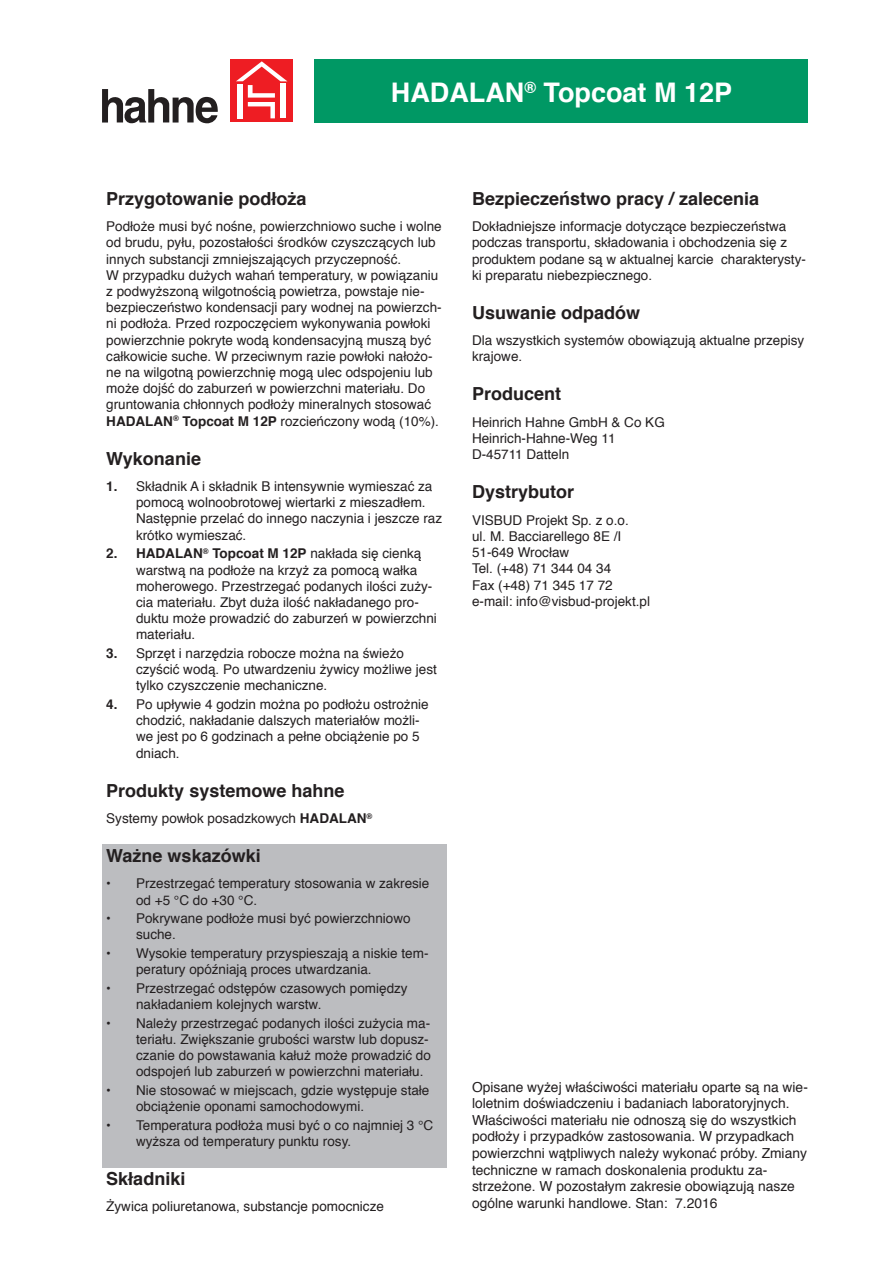
<style>
.page{position:relative;width:893px;height:1263px;background:#fff}
.page>*{position:absolute;margin:0;border:0;box-sizing:border-box;transform-origin:0 0}
.t1{font:700 27px "Helvetica";color:#fff}
.t2{font:700 18px "Helvetica";color:#231f20}
.t3{font:13.8px/16.5px "Helvetica";color:#231f20}
.t4{font:13.5px/16.2px "Helvetica";color:#231f20}
.t5{font:700 13.5px "Helvetica";color:#231f20}
.s1{font-weight:700}
</style>
<div class="page">
<div style="left:230px;top:60px;width:63px;height:62px;background:#ee1d23"></div>
<svg style="left:236px;top:61px;width:51px;height:57px"></svg>
<div style="left:238px;top:84px;width:5px;height:34px;background:#fff"></div>
<div style="left:280px;top:84px;width:5px;height:34px;background:#fff"></div>
<svg style="left:102px;top:89px;width:116px;height:34px"></svg>
<div style="left:315px;top:60px;width:493px;height:63px;background:#009864"></div>
<div style="left:102px;top:844px;width:344px;height:30px;background:#bcbdc0"></div>
<div style="left:102px;top:874px;width:30px;height:35px;background:#bcbdc0"></div>
<div style="left:132px;top:874px;width:314px;height:35px;background:#bcbdc0"></div>
<div style="left:102px;top:909px;width:30px;height:35px;background:#bcbdc0"></div>
<div style="left:132px;top:909px;width:314px;height:35px;background:#bcbdc0"></div>
<div style="left:102px;top:944px;width:30px;height:35px;background:#bcbdc0"></div>
<div style="left:132px;top:944px;width:314px;height:35px;background:#bcbdc0"></div>
<div style="left:102px;top:978px;width:30px;height:36px;background:#bcbdc0"></div>
<div style="left:132px;top:978px;width:314px;height:36px;background:#bcbdc0"></div>
<div style="left:102px;top:1013px;width:30px;height:68px;background:#bcbdc0"></div>
<div style="left:132px;top:1013px;width:314px;height:68px;background:#bcbdc0"></div>
<div style="left:102px;top:1080px;width:30px;height:36px;background:#bcbdc0"></div>
<div style="left:132px;top:1080px;width:314px;height:36px;background:#bcbdc0"></div>
<div style="left:102px;top:1115px;width:30px;height:36px;background:#bcbdc0"></div>
<div style="left:132px;top:1115px;width:314px;height:36px;background:#bcbdc0"></div>
<div style="left:102px;top:1150px;width:344px;height:17px;background:#bcbdc0"></div>
<p class="t1" style="left:391px;top:70px;width:343px">HADALAN<sup>®</sup> Topcoat M 12P</p>
<p class="t2" style="left:106px;top:184px;width:202px">Przygotowanie podłoża</p>
<p class="t4" style="left:106px;top:219px;width:337px">Podłoże musi być nośne, powierzchniowo suche i wolne od brudu, pyłu, pozostałości środków czyszczących lub innych substancji zmniejszających przyczepność.</p>
<p class="t4" style="left:106px;top:267px;width:337px">W przypadku dużych wahań temperatury, w powiązaniu z podwyższoną wilgotnością powietrza, powstaje nie&shy;bezpieczeństwo kondensacji pary wodnej na powierzch&shy;ni podłoża. Przed rozpoczęciem wykonywania powłoki powierzchnie pokryte wodą kondensacyjną muszą być całkowicie suche. W przeciwnym razie powłoki nałożo&shy;ne na wilgotną powierzchnię mogą ulec odspojeniu lub może dojść do zaburzeń w powierzchni materiału. Do gruntowania chłonnych podłoży mineralnych stosować <span class="s1">HADALAN</span><sup>®</sup> <span class="s1">Topcoat M 12P</span> rozcieńczony wodą (10%).</p>
<p class="t2" style="left:106px;top:444px;width:96px">Wykonanie</p>
<p class="t5" style="left:106px;top:475px;width:13px">1.</p>
<p class="t4" style="left:136px;top:479px;width:308px">Składnik A i składnik B intensywnie wymieszać za pomocą wolnoobrotowej wiertarki z mieszadłem.<br>Następnie przelać do innego naczynia i jeszcze raz krótko wymieszać.</p>
<p class="t5" style="left:106px;top:543px;width:13px">2.</p>
<p class="t4" style="left:136px;top:546px;width:302px"><span class="s1">HADALAN</span><sup>®</sup> <span class="s1">Topcoat M 12P</span> nakłada się cienką warstwą na podłoże na krzyż za pomocą wałka moherowego. Przestrzegać podanych ilości zuży&shy;cia materiału. Zbyt duża ilość nakładanego pro&shy;duktu może prowadzić do zaburzeń w powierzchni materiału.</p>
<p class="t5" style="left:106px;top:642px;width:13px">3.</p>
<p class="t4" style="left:136px;top:645px;width:302px">Sprzęt i narzędzia robocze można na świeżo czyścić wodą. Po utwardzeniu żywicy możliwe jest tylko czyszczenie mechaniczne.</p>
<p class="t5" style="left:106px;top:693px;width:13px">4.</p>
<p class="t4" style="left:136px;top:696px;width:294px">Po upływie 4 godzin można po podłożu ostrożnie chodzić, nakładanie dalszych materiałów możli&shy;we jest po 6 godzinach a pełne obciążenie po 5 dniach.</p>
<p class="t2" style="left:106px;top:776px;width:240px">Produkty systemowe hahne</p>
<p class="t4" style="left:106px;top:810px;width:268px">Systemy powłok posadzkowych <span class="s1">HADALAN</span><sup>®</sup></p>
<p class="t2" style="left:106px;top:841px;width:156px">Ważne wskazówki</p>
<p class="t5" style="left:106px;top:873px;width:6px">•</p>
<p class="t4" style="left:136px;top:876px;width:295px">Przestrzegać temperatury stosowania w zakresie od +5 °C do +30 °C.</p>
<p class="t5" style="left:106px;top:907px;width:6px">•</p>
<p class="t4" style="left:136px;top:911px;width:276px">Pokrywane podłoże musi być powierzchniowo suche.</p>
<p class="t5" style="left:106px;top:942px;width:6px">•</p>
<p class="t4" style="left:136px;top:946px;width:294px">Wysokie temperatury przyspieszają a niskie tem&shy;peratury opóźniają proces utwardzania.</p>
<p class="t5" style="left:106px;top:977px;width:6px">•</p>
<p class="t4" style="left:136px;top:980px;width:273px">Przestrzegać odstępów czasowych pomiędzy nakładaniem kolejnych warstw.</p>
<p class="t5" style="left:106px;top:1012px;width:6px">•</p>
<p class="t4" style="left:136px;top:1015px;width:296px">Należy przestrzegać podanych ilości zużycia ma&shy;teriału. Zwiększanie grubości warstw lub dopusz&shy;czanie do powstawania kałuż może prowadzić do odspojeń lub zaburzeń w powierzchni materiału.</p>
<p class="t5" style="left:106px;top:1079px;width:6px">•</p>
<p class="t4" style="left:136px;top:1082px;width:295px">Nie stosować w miejscach, gdzie występuje stałe obciążenie oponami samochodowymi.</p>
<p class="t5" style="left:106px;top:1114px;width:6px">•</p>
<p class="t4" style="left:136px;top:1117px;width:299px">Temperatura podłoża musi być o co najmniej 3 °C wyższa od temperatury punktu rosy.</p>
<p class="t2" style="left:106px;top:1164px;width:81px">Składniki</p>
<p class="t4" style="left:106px;top:1199px;width:279px">Żywica poliuretanowa, substancje pomocnicze</p>
<p class="t2" style="left:472px;top:184px;width:289px">Bezpieczeństwo pracy / zalecenia</p>
<p class="t4" style="left:472px;top:219px;width:335px">Dokładniejsze informacje dotyczące bezpieczeństwa podczas transportu, składowania i obchodzenia się z produktem podane są w aktualnej karcie charakterysty&shy;ki preparatu niebezpiecznego.</p>
<p class="t2" style="left:472px;top:298px;width:170px">Usuwanie odpadów</p>
<p class="t4" style="left:472px;top:333px;width:334px">Dla wszystkich systemów obowiązują aktualne przepisy krajowe.</p>
<p class="t2" style="left:472px;top:380px;width:91px">Producent</p>
<p class="t4" style="left:472px;top:414px;width:194px">Heinrich Hahne GmbH &amp; Co KG</p>
<p class="t4" style="left:472px;top:431px;width:145px">Heinrich-Hahne-Weg 11</p>
<p class="t4" style="left:472px;top:447px;width:99px">D-45711 Datteln</p>
<p class="t2" style="left:472px;top:477px;width:104px">Dystrybutor</p>
<p class="t4" style="left:472px;top:512px;width:158px">VISBUD Projekt Sp. z o.o.</p>
<p class="t4" style="left:472px;top:528px;width:151px">ul. M. Bacciarellego 8E /I</p>
<p class="t4" style="left:472px;top:545px;width:99px">51-649 Wrocław</p>
<p class="t4" style="left:472px;top:561px;width:141px">Tel. (+48) 71 344 04 34</p>
<p class="t4" style="left:472px;top:577px;width:142px">Fax (+48) 71 345 17 72</p>
<p class="t4" style="left:472px;top:593px;width:179px">e-mail: info@visbud-projekt.pl</p>
<p class="t3" style="left:472px;top:1079px;width:337px">Opisane wyżej właściwości materiału oparte są na wie&shy;loletnim doświadczeniu i badaniach laboratoryjnych.<br>Właściwości materiału nie odnoszą się do wszystkich podłoży i przypadków zastosowania. W przypadkach powierzchni wątpliwych należy wykonać próby. Zmiany techniczne w ramach doskonalenia produktu za&shy;strzeżone. W pozostałym zakresie obowiązują nasze ogólne warunki handlowe. Stan: 7.2016</p>
</div>
